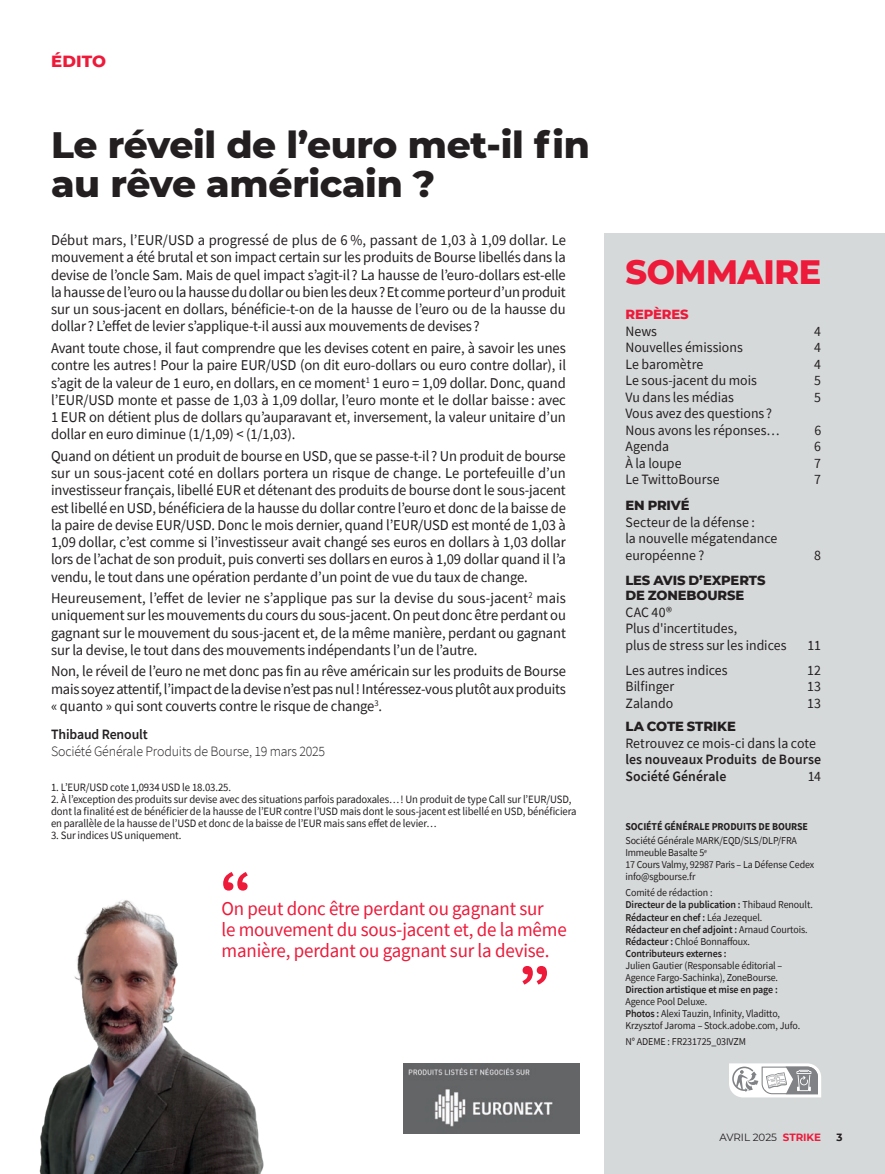
<style>
.page{position:relative;width:885px;height:1174px;background:#fff}
.page>*{position:absolute;margin:0;border:0;box-sizing:border-box;transform-origin:0 0}
.t1{font:800 37.5px/39px "Montserrat";letter-spacing:-.01em;color:#231f20}
._10_-_Titre_news___Filet{font:800 34.5px "Montserrat";letter-spacing:-.015em;color:#ed1a3a}
._10_-_Titre_news___Filet-2{font:19.5px/21px "Source Sans Pro";letter-spacing:-.01em;color:#ed1a3a}
.t2{font:800 16.5px "Montserrat";letter-spacing:.005em;color:#ed1a3a}
._05_-_legendes_transversales{font:15px/17.2px "Source Sans Pro";letter-spacing:-.01em;color:#231f20;text-align:justify}
.Textes_Graphs_2{font:14.25px/16.5px "Source Sans Pro";color:#231f20}
.Textes_Graphs_2-2{font:600 14.25px/16.5px "Source Sans Pro";letter-spacing:.005em;color:#231f20}
._05_-_legendes_transversales-2{font:300 14.25px "Source Sans Pro";letter-spacing:-.01em;color:#231f20}
._05_-_legendes_transversales-3{font:600 14.25px "Source Sans Pro";letter-spacing:-.01em;color:#231f20}
._10_-_Titre_news___Filet-3{font:800 13.5px "Montserrat";letter-spacing:-.01em;color:#231f20}
._10_-_Titre_news___Filet-4{font:800 13.5px "Montserrat";letter-spacing:-.005em;color:#ed1a3a}
._05_-_legendes_transversales-4{font:11.25px/12px "Source Sans Pro";letter-spacing:-.01em;color:#231f20;scale:.95 1}
.t3{font:10.5px/12px "Source Sans Pro";letter-spacing:-.01em;color:#231f20;scale:.95 1}
.t4{font:600 10.5px/12px "Source Sans Pro";letter-spacing:-.01em;color:#231f20;scale:.95 1}
.t5{font:700 10.5px "Source Sans Pro";letter-spacing:-.01em;color:#231f20;scale:.95 1}
.t6{font:10.5px "Montserrat";color:#231f20}
.t7{font:700 10.5px "Montserrat";color:#231f20}
.s1{font-weight:400}
.s2{font-weight:600}
.s3{font-weight:700;color:#ed1a3a}
</style>
<div class="page">
<img style="left:39px;top:890px;width:225px;height:284px">
<div style="left:604px;top:234px;width:280px;height:940px;background:#d6d9da"></div>
<img style="left:403px;top:1063px;width:176px;height:70px">
<svg style="left:729px;top:1063px;width:92px;height:34px;background:#d1d2d3"></svg>
<svg style="left:223px;top:872px;width:25px;height:18px"></svg>
<svg style="left:522px;top:966px;width:25px;height:18px"></svg>
<p class="t2" style="left:51px;top:49px;width:57px">ÉDITO</p>
<p class="t1" style="left:51px;top:123px;width:540px">Le réveil de l’euro met-il fin au rêve américain ?</p>
<p class="_05_-_legendes_transversales" style="left:51px;top:231px;width:516px">Début mars, l’EUR/USD a progressé de plus de 6 %, passant de 1,03 à 1,09 dollar. Le mouvement a été brutal et son impact certain sur les produits de Bourse libellés dans la devise de l’oncle Sam. Mais de quel impact s’agit-il ? La hausse de l’euro-dollars est-elle la hausse de l’euro ou la hausse du dollar ou bien les deux? Et comme porteur d’un produit sur un sous-jacent en dollars, bénéficie-t-on de la hausse de l’euro ou de la hausse du dollar ? L’effet de levier s’applique-t-il aussi aux mouvements de devises ?</p>
<p class="_05_-_legendes_transversales" style="left:51px;top:339px;width:516px">Avant toute chose, il faut comprendre que les devises cotent en paire, à savoir les unes contre les autres ! Pour la paire EUR/USD (on dit euro-dollars ou euro contre dollar), il s’agit de la valeur de 1 euro, en dollars, en ce moment<sup>1</sup> 1 euro = 1,09 dollar. Donc, quand l’EUR/USD monte et passe de 1,03 à 1,09 dollar, l’euro monte et le dollar baisse : avec 1 EUR on détient plus de dollars qu’auparavant et, inversement, la valeur unitaire d’un dollar en euro diminue (1/1,09) &lt; (1/1,03).</p>
<p class="_05_-_legendes_transversales" style="left:51px;top:447px;width:516px">Quand on détient un produit de bourse en USD, que se passe-t-il ? Un produit de bourse sur un sous-jacent coté en dollars portera un risque de change. Le portefeuille d’un investisseur français, libellé EUR et détenant des produits de bourse dont le sous-jacent est libellé en USD, bénéficiera de la hausse du dollar contre l’euro et donc de la baisse de la paire de devise EUR/USD. Donc le mois dernier, quand l’EUR/USD est monté de 1,03 à 1,09 dollar, c’est comme si l’investisseur avait changé ses euros en dollars à 1,03 dollar lors de l’achat de son produit, puis converti ses dollars en euros à 1,09 dollar quand il l’a vendu, le tout dans une opération perdante d’un point de vue du taux de change.</p>
<p class="_05_-_legendes_transversales" style="left:51px;top:589px;width:516px">Heureusement, l’effet de levier ne s’applique pas sur la devise du sous-jacent<sup>2</sup> mais uniquement sur les mouvements du cours du sous-jacent. On peut donc être perdant ou gagnant sur le mouvement du sous-jacent et, de la même manière, perdant ou gagnant sur la devise, le tout dans des mouvements indépendants l’un de l’autre.</p>
<p class="_05_-_legendes_transversales" style="left:51px;top:662px;width:516px">Non, le réveil de l’euro ne met donc pas fin au rêve américain sur les produits de Bourse mais soyez attentif, l’impact de la devise n’est pas nul! Intéressez-vous plutôt aux produits « quanto » qui sont couverts contre le risque de change<sup>3</sup>.</p>
<p class="_05_-_legendes_transversales-3" style="left:51px;top:725px;width:98px">Thibaud Renoult</p>
<p class="_05_-_legendes_transversales-2" style="left:51px;top:742px;width:276px">Société Générale Produits de Bourse, 19 mars 2025</p>
<p class="_05_-_legendes_transversales-4" style="left:51px;top:781px;width:191px">1. L’EUR/USD cote 1,0934 USD le 18.03.25.</p>
<p class="_05_-_legendes_transversales-4" style="left:51px;top:793px;width:554px">2. À l’exception des produits sur devise avec des situations parfois paradoxales…! Un produit de type Call sur l’EUR/USD, dont la finalité est de bénéficier de la hausse de l’EUR contre l’USD mais dont le sous-jacent est libellé en USD, bénéficiera en parallèle de la hausse de l’USD et donc de la baisse de l’EUR mais sans effet de levier…</p>
<p class="_05_-_legendes_transversales-4" style="left:51px;top:829px;width:139px">3. Sur indices US uniquement.</p>
<p class="_10_-_Titre_news___Filet-2" style="left:221px;top:898px;width:347px">On peut donc être perdant ou gagnant sur<br>le mouvement du sous-jacent et, de la même manière, perdant ou gagnant sur la devise.</p>
<p class="_10_-_Titre_news___Filet" style="left:625px;top:247px;width:197px">SOMMAIRE</p>
<p class="_10_-_Titre_news___Filet-4" style="left:625px;top:305px;width:65px">REPÈRES</p>
<p class="Textes_Graphs_2" style="left:625px;top:323px;width:33px">News</p>
<p class="Textes_Graphs_2" style="left:814px;top:323px;width:8px">4</p>
<p class="Textes_Graphs_2" style="left:625px;top:339px;width:119px">Nouvelles émissions</p>
<p class="Textes_Graphs_2" style="left:814px;top:339px;width:8px">4</p>
<p class="Textes_Graphs_2" style="left:625px;top:356px;width:79px">Le baromètre</p>
<p class="Textes_Graphs_2" style="left:814px;top:356px;width:8px">4</p>
<p class="Textes_Graphs_2" style="left:625px;top:372px;width:133px">Le sous-jacent du mois</p>
<p class="Textes_Graphs_2" style="left:814px;top:372px;width:8px">5</p>
<p class="Textes_Graphs_2" style="left:625px;top:389px;width:110px">Vu dans les médias</p>
<p class="Textes_Graphs_2" style="left:814px;top:389px;width:8px">5</p>
<p class="Textes_Graphs_2" style="left:625px;top:405px;width:156px">Vous avez des questions ?<br>Nous avons les réponses…</p>
<p class="Textes_Graphs_2" style="left:814px;top:422px;width:8px">6</p>
<p class="Textes_Graphs_2" style="left:625px;top:438px;width:45px">Agenda</p>
<p class="Textes_Graphs_2" style="left:814px;top:438px;width:8px">6</p>
<p class="Textes_Graphs_2" style="left:625px;top:455px;width:58px">À la loupe</p>
<p class="Textes_Graphs_2" style="left:814px;top:455px;width:8px">7</p>
<p class="Textes_Graphs_2" style="left:625px;top:471px;width:96px">Le TwittoBourse</p>
<p class="Textes_Graphs_2" style="left:814px;top:471px;width:8px">7</p>
<p class="_10_-_Titre_news___Filet-3" style="left:625px;top:495px;width:66px">EN PRIVÉ</p>
<p class="Textes_Graphs_2" style="left:625px;top:513px;width:131px">Secteur de la défense :</p>
<p class="Textes_Graphs_2" style="left:625px;top:530px;width:153px">la nouvelle mégatendance</p>
<p class="Textes_Graphs_2" style="left:625px;top:546px;width:80px">européenne ?</p>
<p class="Textes_Graphs_2" style="left:814px;top:546px;width:8px">8</p>
<p class="_10_-_Titre_news___Filet-3" style="left:625px;top:570px;width:142px">LES AVIS D’EXPERTS</p>
<p class="_10_-_Titre_news___Filet-3" style="left:625px;top:585px;width:120px">DE ZONEBOURSE</p>
<p class="Textes_Graphs_2" style="left:625px;top:603px;width:163px">CAC 40®<br>Plus d'incertitudes,<br>plus de stress sur les indices</p>
<p class="Textes_Graphs_2" style="left:807px;top:636px;width:15px">11</p>
<p class="Textes_Graphs_2" style="left:625px;top:661px;width:104px">Les autres indices</p>
<p class="Textes_Graphs_2" style="left:807px;top:661px;width:15px">12</p>
<p class="Textes_Graphs_2" style="left:625px;top:678px;width:50px">Bilfinger</p>
<p class="Textes_Graphs_2" style="left:807px;top:678px;width:15px">13</p>
<p class="Textes_Graphs_2" style="left:625px;top:694px;width:49px">Zalando</p>
<p class="Textes_Graphs_2" style="left:807px;top:694px;width:15px">13</p>
<p class="_10_-_Titre_news___Filet-3" style="left:625px;top:716px;width:112px">LA COTE STRIKE</p>
<p class="Textes_Graphs_2-2" style="left:625px;top:734px;width:197px"><span class="s1">Retrouvez ce mois-ci dans la cote </span>les nouveaux Produits de Bourse<br>Société Générale</p>
<p class="Textes_Graphs_2" style="left:807px;top:767px;width:15px">14</p>
<p class="t5" style="left:625px;top:819px;width:194px">SOCIÉTÉ GÉNÉRALE PRODUITS DE BOURSE</p>
<p class="t3" style="left:625px;top:834px;width:182px">Société Générale MARK/EQD/SLS/DLP/FRA</p>
<p class="t3" style="left:625px;top:846px;width:87px">Immeuble Basalte 5<sup>e</sup></p>
<p class="t3" style="left:625px;top:858px;width:200px">17 Cours Valmy, 92987 Paris – La Défense Cedex</p>
<p class="t3" style="left:625px;top:870px;width:75px">info@sgbourse.fr</p>
<p class="t3" style="left:625px;top:887px;width:93px">Comité de rédaction :</p>
<p class="t4" style="left:625px;top:899px;width:199px">Directeur de la publication : <span class="s1">Thibaud Renoult.<br></span>Rédacteur en chef : <span class="s1">Léa Jezequel.<br></span>Rédacteur en chef adjoint : <span class="s1">Arnaud Courtois.<br></span>Rédacteur : <span class="s1">Chloé Bonnaffoux.</span></p>
<p class="t3" style="left:625px;top:947px;width:167px"><span class="s2">Contributeurs externes :<br></span>Julien Gautier (Responsable éditorial –<br>Agence Fargo-Sachinka), ZoneBourse.</p>
<p class="t4" style="left:625px;top:983px;width:162px">Direction artistique et mise en page :</p>
<p class="t3" style="left:625px;top:995px;width:88px">Agence Pool Deluxe.</p>
<p class="t3" style="left:625px;top:1007px;width:164px"><span class="s2">Photos :</span> Alexi Tauzin, Infinity, Vladitto,</p>
<p class="t3" style="left:625px;top:1019px;width:185px">Krzysztof Jaroma – Stock.adobe.com, Jufo.</p>
<p class="t3" style="left:625px;top:1035px;width:128px">N° ADEME : FR231725_03IVZM</p>
<p class="t6" style="left:719px;top:1129px;width:103px">AVRIL 2025 <span class="s3">STRIKE</span></p>
<p class="t7" style="left:836px;top:1129px;width:8px">3</p>
</div>
